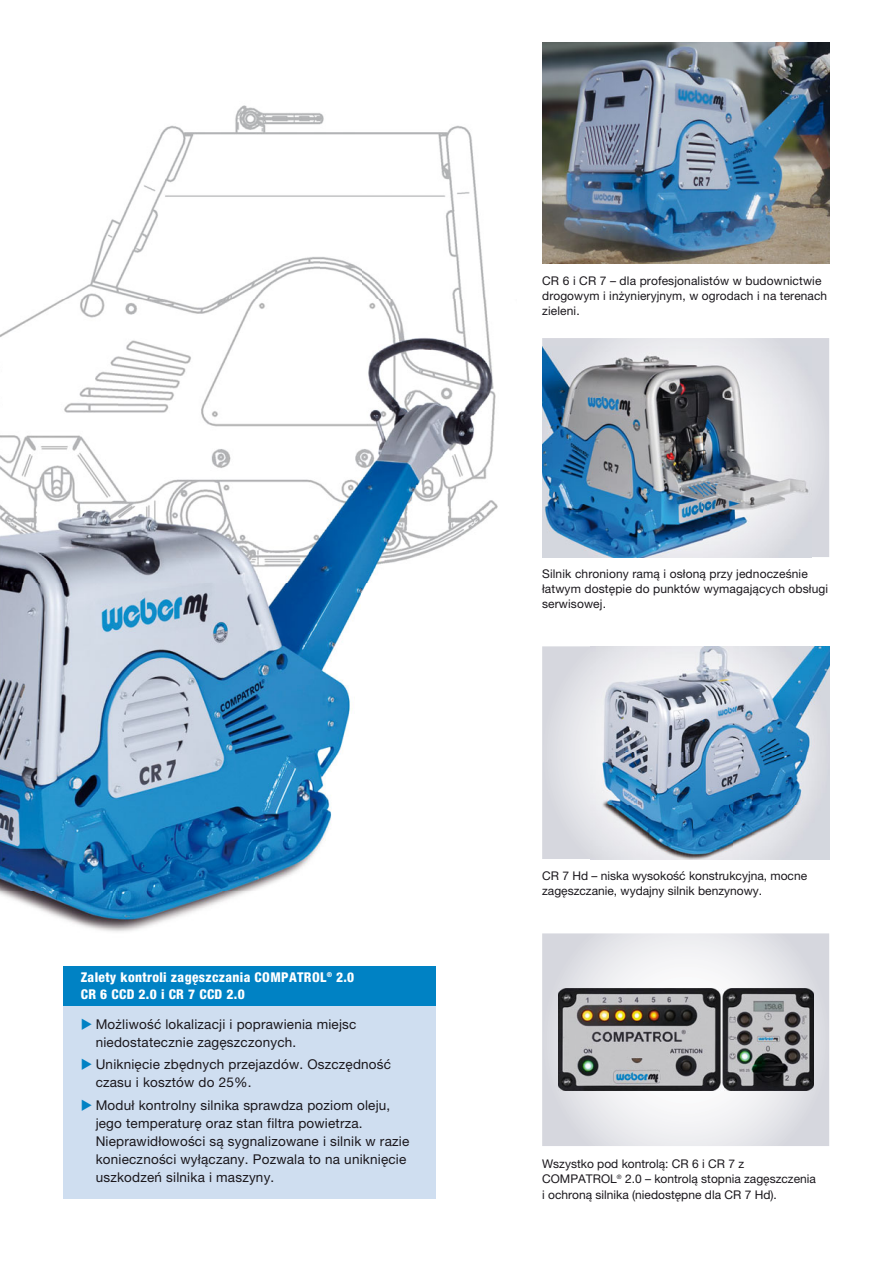
<style>
.page{position:relative;width:893px;height:1263px;background:#fff}
.page>*{position:absolute;margin:0;border:0;box-sizing:border-box;transform-origin:0 0}
.t1{font:13.5px/18px "Helvetica Neue LT Pro";letter-spacing:.015em;color:#1a171c}
.t2{font:800 condensed 13.5px/17px "Helvetica Neue LT Pro";letter-spacing:.025em;color:#fff}
.t3{font:12px/15px "Helvetica Neue LT Pro";letter-spacing:.01em;color:#1a171c}
</style>
<div class="page">
<img style="left:64px;top:105px;width:422px;height:194px">
<img style="left:542px;top:43px;width:287px;height:221px">
<svg style="left:542px;top:338px;width:287px;height:219px;background:#dbdce2"></svg>
<img style="left:542px;top:346px;width:269px;height:211px">
<svg style="left:542px;top:646px;width:48px;height:213px;background:#dddee4"></svg>
<img style="left:590px;top:646px;width:239px;height:213px">
<svg style="left:542px;top:933px;width:287px;height:213px"></svg>
<img style="left:0;top:299px;width:498px;height:633px">
<div style="left:64px;top:1006px;width:372px;height:193px;background:#cfdef0"></div>
<div style="left:64px;top:966px;width:372px;height:40px;background:#0082c4"></div>
<img style="left:558px;top:989px;width:255px;height:101px">
<p class="t2" style="left:81px;top:970px;width:275px">Zalety kontroli zagęszczania COMPATROL<sup>®</sup> 2.0<br>CR 6 CCD 2.0 i CR 7 CCD 2.0</p>
<p class="t1" style="left:96px;top:1016px;width:262px">Możliwość lokalizacji i poprawienia miejsc niedostatecznie zagęszczonych.</p>
<p class="t1" style="left:96px;top:1057px;width:297px">Uniknięcie zbędnych przejazdów. Oszczędność czasu i kosztów do 25%.</p>
<p class="t1" style="left:96px;top:1097px;width:315px">Moduł kontrolny silnika sprawdza poziom oleju, jego temperaturę oraz stan filtra powietrza.<br>Nieprawidłowości są sygnalizowane i silnik w razie konieczności wyłączany. Pozwala to na uniknięcie uszkodzeń silnika i maszyny.</p>
<p class="t3" style="left:542px;top:274px;width:287px">CR 6 i CR 7 – dla profesjonalistów w budownictwie drogowym i inżynieryjnym, w ogrodach i na terenach zieleni.</p>
<p class="t3" style="left:542px;top:568px;width:287px">Silnik chroniony ramą i osłoną przy jednocześnie łatwym dostępie do punktów wymagających obsługi serwisowej.</p>
<p class="t3" style="left:542px;top:870px;width:266px">CR 7 Hd – niska wysokość konstrukcyjna, mocne zagęszczanie, wydajny silnik benzynowy.</p>
<p class="t3" style="left:542px;top:1157px;width:275px;line-height:15.8px">Wszystko pod kontrolą: CR 6 i CR 7 z<br>COMPATROL<sup>®</sup> 2.0 – kontrolą stopnia zagęszczenia i ochroną silnika (niedostępne dla CR 7 Hd).</p>
</div>
